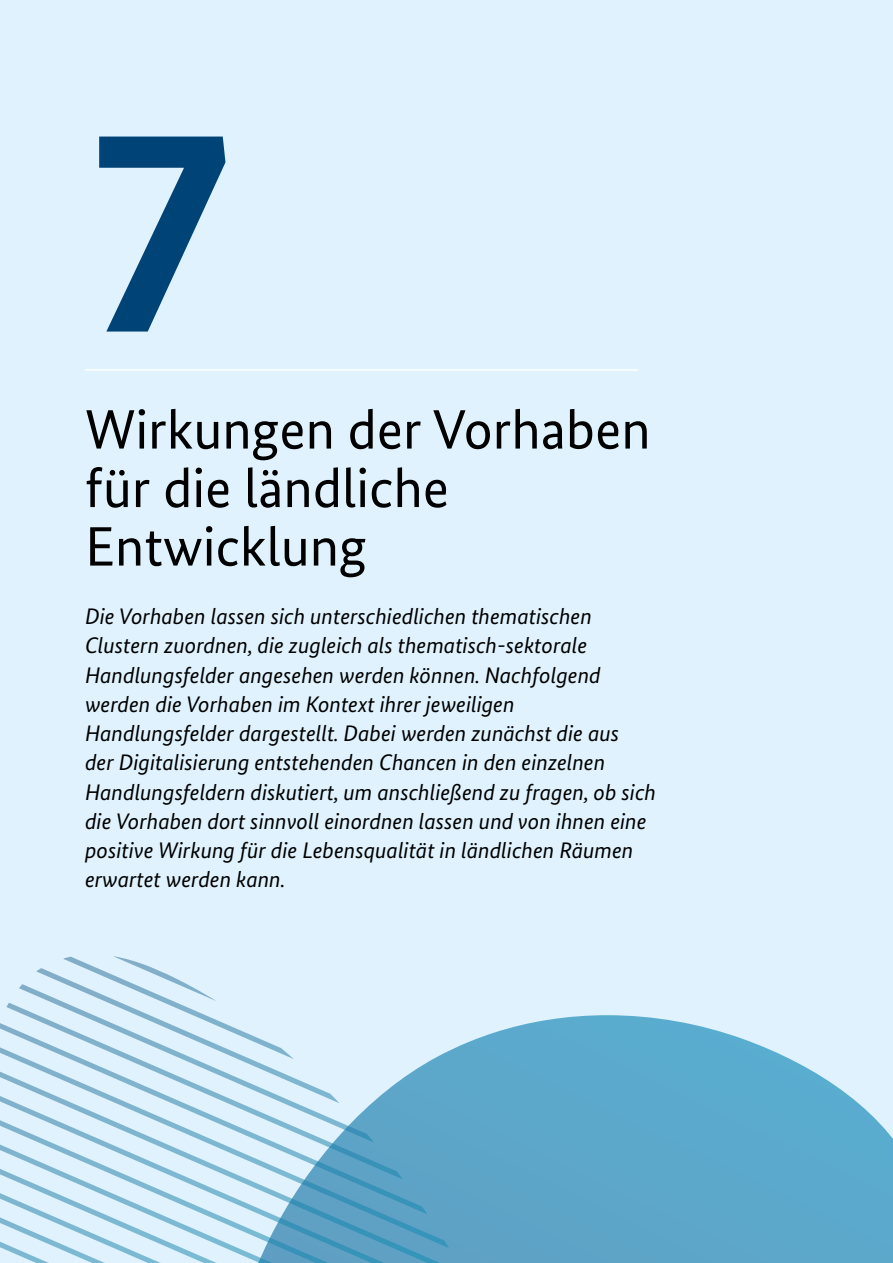
<style>
.page{position:relative;width:893px;height:1263px;background:#fff}
.page>*{position:absolute;margin:0;border:0;box-sizing:border-box;transform-origin:0 0}
.t1{font:700 300px "Bundes Sans";color:#004377}
.t2{font:55.5px/58.5px "Bundes Sans";color:#000}
.Anlauftext_1{font:italic 22.5px/29.2px "Bundes Sans";color:#000}
</style>
<div class="page">
<div style="left:0;top:0;width:893px;height:1015px;background:#dff2fd"></div>
<hr style="left:85px;top:369px;width:553px;height:2px;background:#fff">
<svg style="left:575px;top:1015px;width:318px;height:248px;background:#6cb3d2"></svg>
<svg style="left:0;top:956px;width:575px;height:307px;background:#abd3e7"></svg>
<h1 class="t1" style="left:85px;top:46px;width:151px">7</h1>
<h1 class="t2" style="left:85px;top:400px;width:567px">Wirkungen der Vorhaben für die ländliche<br>Entwicklung</h1>
<p class="Anlauftext_1" style="left:85px;top:601px;width:572px">Die Vorhaben lassen sich unterschiedlichen thematischen Clustern zuordnen, die zugleich als thematisch-sektorale Handlungsfelder angesehen werden können. Nachfolgend werden die Vorhaben im Kontext ihrer jeweiligen Handlungsfelder dargestellt. Dabei werden zunächst die aus<br>der Digitalisierung entstehenden Chancen in den einzelnen Handlungsfeldern diskutiert, um anschließend zu fragen, ob sich die Vorhaben dort sinnvoll einordnen lassen und von ihnen eine positive Wirkung für die Lebensqualität in ländlichen Räumen erwartet werden kann.</p>
</div>
